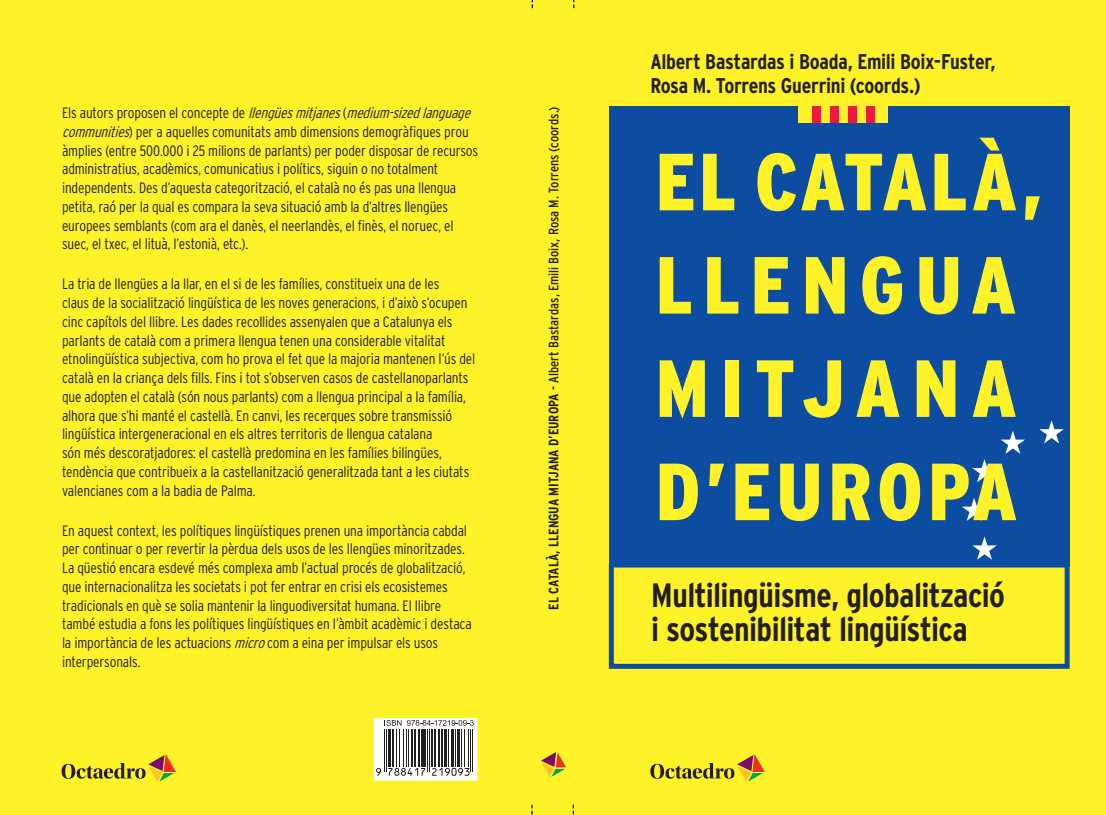
<style>
.page{position:relative;width:1106px;height:815px;background:#fff229}
.page>*{position:absolute;margin:0;border:0;box-sizing:border-box;transform-origin:0 0}
.t1{font:900 condensed 80.75px/103.2px "Interstate";letter-spacing:.08em;color:#fff229}
.t2{font:700 condensed 33.75px/33.8px "Interstate";letter-spacing:-.02em;color:#231f20}
.t3{font:700 condensed 21.25px/23.4px "Interstate";letter-spacing:-.015em;color:#231f20}
.t4{font:300 condensed 15px/18.8px "Interstate";letter-spacing:-.01em;color:#231f20}
.t5{font:condensed 13.75px "Interstate";color:#231f20}
.s1{font-style:italic}
.s2{font-weight:700}
</style>
<div class="page">
<div style="left:608px;top:106px;width:461px;height:461px;background:#0d4da1"></div>
<div style="left:374px;top:719px;width:103px;height:61px;background:#fff"></div>
<svg style="left:376px;top:768px;width:5px;height:8px"></svg>
<hr style="left:384px;top:729px;width:1px;height:42px;background:#231f20">
<hr style="left:386px;top:729px;width:1px;height:42px;background:#231f20">
<hr style="left:388px;top:729px;width:3px;height:38px;background:#231f20">
<hr style="left:392px;top:729px;width:1px;height:38px;background:#231f20">
<hr style="left:396px;top:729px;width:1px;height:38px;background:#231f20">
<hr style="left:399px;top:729px;width:1px;height:38px;background:#231f20">
<hr style="left:403px;top:729px;width:1px;height:38px;background:#231f20">
<hr style="left:406px;top:729px;width:1px;height:38px;background:#231f20">
<hr style="left:408px;top:729px;width:1px;height:38px;background:#231f20">
<hr style="left:411px;top:729px;width:2px;height:38px;background:#231f20">
<hr style="left:414px;top:729px;width:2px;height:38px;background:#231f20">
<hr style="left:418px;top:729px;width:2px;height:38px;background:#231f20">
<svg style="left:388px;top:768px;width:37px;height:8px"></svg>
<hr style="left:421px;top:729px;width:2px;height:38px;background:#231f20">
<hr style="left:424px;top:729px;width:2px;height:38px;background:#231f20">
<hr style="left:427px;top:729px;width:1px;height:42px;background:#231f20">
<hr style="left:429px;top:729px;width:1px;height:42px;background:#231f20">
<hr style="left:431px;top:729px;width:2px;height:38px;background:#231f20">
<hr style="left:434px;top:729px;width:2px;height:38px;background:#231f20">
<hr style="left:437px;top:729px;width:2px;height:38px;background:#231f20">
<hr style="left:441px;top:729px;width:2px;height:38px;background:#231f20">
<hr style="left:444px;top:729px;width:3px;height:38px;background:#231f20">
<hr style="left:448px;top:729px;width:1px;height:38px;background:#231f20">
<hr style="left:451px;top:729px;width:2px;height:38px;background:#231f20">
<hr style="left:455px;top:729px;width:1px;height:38px;background:#231f20">
<hr style="left:457px;top:729px;width:3px;height:38px;background:#231f20">
<hr style="left:461px;top:729px;width:1px;height:38px;background:#231f20">
<svg style="left:432px;top:768px;width:37px;height:8px"></svg>
<hr style="left:464px;top:729px;width:1px;height:38px;background:#231f20">
<hr style="left:468px;top:729px;width:1px;height:38px;background:#231f20">
<hr style="left:470px;top:729px;width:1px;height:42px;background:#231f20">
<hr style="left:472px;top:729px;width:1px;height:42px;background:#231f20">
<svg style="left:384px;top:720px;width:17px;height:6px"></svg>
<svg style="left:407px;top:720px;width:66px;height:6px"></svg>
<div style="left:374px;top:718px;width:103px;height:62px;border:1px solid #fff"></div>
<svg style="left:541px;top:752px;width:25px;height:25px"></svg>
<svg style="left:650px;top:755px;width:114px;height:27px"></svg>
<svg style="left:62px;top:755px;width:114px;height:27px"></svg>
<div style="left:798px;top:106px;width:89px;height:17px;background:#fff229"></div>
<div style="left:812px;top:106px;width:8px;height:17px;background:#ed1a3a"></div>
<div style="left:830px;top:106px;width:8px;height:17px;background:#ed1a3a"></div>
<div style="left:848px;top:106px;width:8px;height:17px;background:#ed1a3a"></div>
<div style="left:866px;top:106px;width:8px;height:17px;background:#ed1a3a"></div>
<svg style="left:1039px;top:420px;width:24px;height:23px"></svg>
<svg style="left:972px;top:431px;width:53px;height:51px"></svg>
<svg style="left:962px;top:498px;width:24px;height:23px"></svg>
<svg style="left:972px;top:536px;width:24px;height:24px"></svg>
<div style="left:609px;top:563px;width:460px;height:106px;border:5px solid #0d4da1"></div>
<svg style="left:531px;top:0;width:2px;height:8px"></svg>
<svg style="left:572px;top:805px;width:2px;height:10px"></svg>
<p class="t4" style="left:62px;top:103px;width:417px">E l s a u t o r s p r o p o s e n e l c o n c e p t e d e <span class="s1">llengüesmitjanes</span>( <span class="s1">medium-sizedlanguage communities</span>) per a aquelles comunitats amb dimensions demogràfiques prou àmplies (entre 500.000 i 25 milions de parlants) per poder disposar de recursos administratius, acadèmics, comunicatius i polítics, siguin o no totalment independents. Des d’aquesta categorització, el català no és pas una llengua petita, raó per la qual es compara la seva situació amb la d’altres llengües europees semblants (com ara el danès, el neerlandès, el finès, el noruec, el suec, el txec, el lituà, l’estonià, etc.).</p>
<p class="t4" style="left:62px;top:275px;width:415px">La tria de llengües a la llar, en el si de les famílies, constitueix una de les<br>claus de la socialització lingüística de les noves generacions, i d’això s’ocupen cinc capítols del llibre. Les dades recollides assenyalen que a Catalunya els parlants de català com a primera llengua tenen una considerable vitalitat etnolingüística subjectiva, com ho prova el fet que la majoria mantenen l’ús del català en la criança dels fills. Fins i tot s’observen casos de castellanoparlants que adopten el català (són nous parlants) com a llengua principal a la família, alhora que s’hi manté el castellà. En canvi, les recerques sobre transmissió lingüística intergeneracional en els altres territoris de llengua catalana<br>són més descoratjadores: el castellà predomina en les famílies bilingües, tendència que contribueix a la castellanització generalitzada tant a les ciutats valencianes com a la badia de Palma.</p>
<p class="t4" style="left:62px;top:521px;width:411px">En aquest context, les polítiques lingüístiques prenen una importància cabdal per continuar o per revertir la pèrdua dels usos de les llengües minoritzades.<br>La qüestió encara esdevé més complexa amb l’actual procés de globalització, que internacionalitza les societats i pot fer entrar en crisi els ecosistemes tradicionals en què se solia mantenir la linguodiversitat humana. El llibre també estudia a fons les polítiques lingüístiques en l’àmbit acadèmic i destaca la importància de les actuacions <span class="s1">micro</span>com a eina per impulsar els usos interpersonals.</p>
<p class="t5" style="left:546px;top:610px;width:505px;rotate:-90deg"><span class="s2">EL CATALÀ, LLENGUA MITJANA D’EUROPA</span> - Albert Bastardas, Emili Boix, Rosa M. Torrens (coords.)</p>
<h3 class="t3" style="left:650px;top:50px;width:347px">Albert Bastardas i Boada, Emili Boix-Fuster,<br>Rosa M. Torrens Guerrini (coords.)</h3>
<h1 class="t1" style="left:655px;top:130px;width:388px">EL CATALÀ,<br>LLENGUA<br>MITJANA<br>D’EUROPA</h1>
<h2 class="t2" style="left:651px;top:578px;width:355px">Multilingüisme, globalització i sostenibilitat lingüística</h2>
</div>
